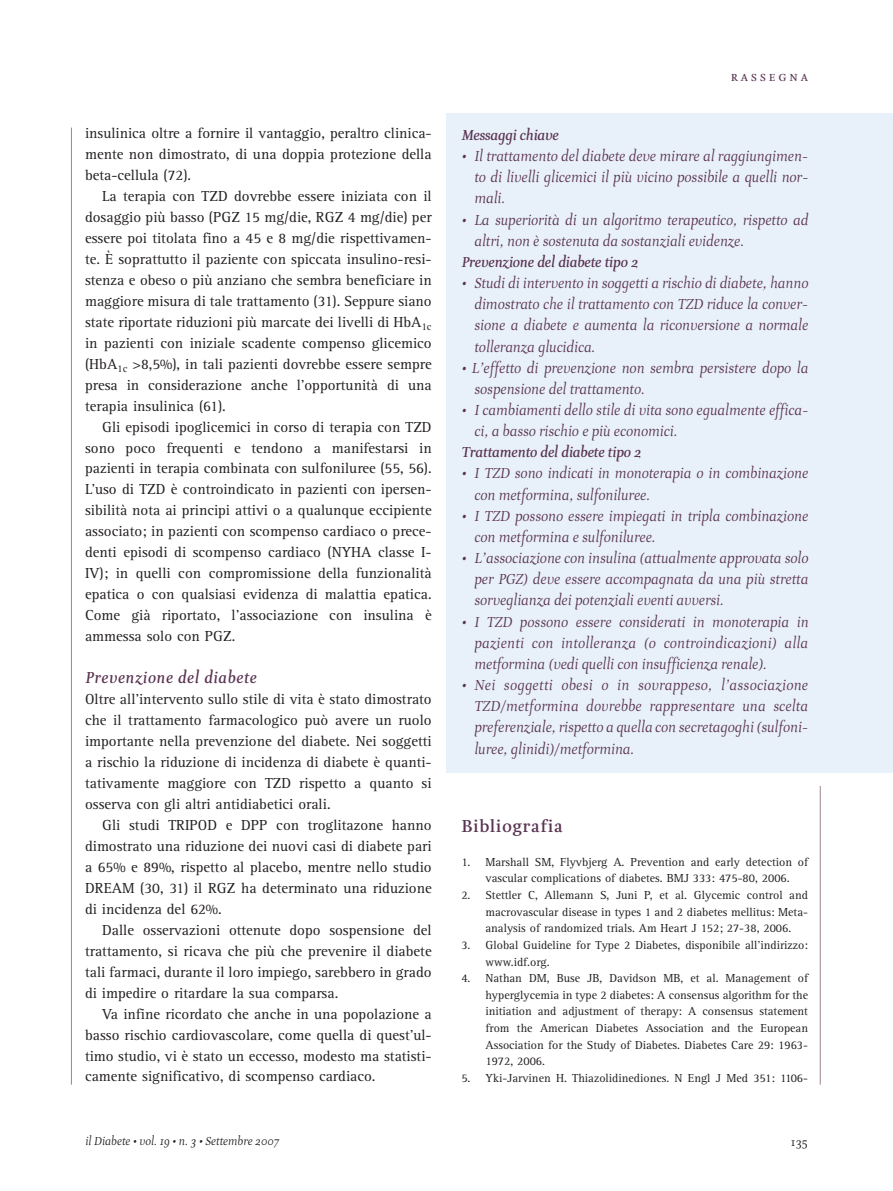
<style>
.page{position:relative;width:893px;height:1191px;background:#fff}
.page>*{position:absolute;margin:0;border:0;box-sizing:border-box;transform-origin:0 0}
.t1{font:700 18px "Esta";letter-spacing:.055em;color:#593352}
.t2{font:italic 700 16.5px "Esta";letter-spacing:.05em;color:#593352}
.t3{font:15px/21px "Rotis Serif";color:#231f20;text-align:justify}
.t4{font:italic 15px/21.1px "Esta";color:#593352;text-align:justify}
.t5{font:italic 700 15px "Esta";color:#593352}
.t6{font:15px "Esta Small Caps";letter-spacing:.185em;color:#593352}
.t7{font:12px/16.6px "Rotis Serif";color:#231f20;text-align:justify}
.t8{font:italic 12px "Esta";color:#231f20}
.t9{font:12px "Esta";color:#231f20}
</style>
<div class="page">
<hr style="left:820px;top:128px;width:1px;height:956px;background:#9f8390">
<hr style="left:71px;top:128px;width:1px;height:956px;background:#9f8390">
<div style="left:446px;top:101px;width:447px;height:684px;background:#fff"></div>
<div style="left:446px;top:114px;width:447px;height:659px;background:#e8f0f9"></div>
<p class="t3" style="left:85px;top:124px;width:348px">insulinica oltre a fornire il vantaggio, peraltro clinica&shy;mente non dimostrato, di una doppia protezione della beta-cellula (72).</p>
<p class="t3" style="left:85px;top:187px;width:348px;text-indent:17px">La terapia con TZD dovrebbe essere iniziata con il dosaggio più basso (PGZ 15 mg/die, RGZ 4 mg/die) per essere poi titolata fino a 45 e 8 mg/die rispettivamen&shy;te. È soprattutto il paziente con spiccata insulino-resi&shy;stenza e obeso o più anziano che sembra beneficiare in maggiore misura di tale trattamento (31). Seppure siano state riportate riduzioni più marcate dei livelli di HbA<sub>1c </sub>in pazienti con iniziale scadente compenso glicemico (HbA<sub>1c</sub> &gt;8,5%), in tali pazienti dovrebbe essere sempre presa in considerazione anche l’opportunità di una terapia insulinica (61).</p>
<p class="t3" style="left:85px;top:417px;width:348px;text-indent:17px">Gli episodi ipoglicemici in corso di terapia con TZD sono poco frequenti e tendono a manifestarsi in pazienti in terapia combinata con sulfoniluree (55, 56).<br>L’uso di TZD è controindicato in pazienti con ipersen&shy;sibilità nota ai principi attivi o a qualunque eccipiente associato; in pazienti con scompenso cardiaco o prece&shy;denti episodi di scompenso cardiaco (NYHA classe I-IV); in quelli con compromissione della funzionalità epatica o con qualsiasi evidenza di malattia epatica.<br>Come già riportato, l’associazione con insulina è ammessa solo con PGZ.</p>
<p class="t2" style="left:85px;top:668px;width:173px">Prevenzione del diabete</p>
<p class="t3" style="left:85px;top:690px;width:348px">Oltre all’intervento sullo stile di vita è stato dimostrato che il trattamento farmacologico può avere un ruolo importante nella prevenzione del diabete. Nei soggetti a rischio la riduzione di incidenza di diabete è quanti&shy;tativamente maggiore con TZD rispetto a quanto si osserva con gli altri antidiabetici orali.</p>
<p class="t3" style="left:85px;top:816px;width:348px;text-indent:17px">Gli studi TRIPOD e DPP con troglitazone hanno dimostrato una riduzione dei nuovi casi di diabete pari a 65% e 89%, rispetto al placebo, mentre nello studio DREAM (30, 31) il RGZ ha determinato una riduzione di incidenza del 62%.</p>
<p class="t3" style="left:85px;top:920px;width:348px;text-indent:17px">Dalle osservazioni ottenute dopo sospensione del trattamento, si ricava che più che prevenire il diabete tali farmaci, durante il loro impiego, sarebbero in grado di impedire o ritardare la sua comparsa.</p>
<p class="t3" style="left:85px;top:1004px;width:348px;text-indent:17px">Va infine ricordato che anche in una popolazione a basso rischio cardiovascolare, come quella di quest’ul&shy;timo studio, vi è stato un eccesso, modesto ma statisti&shy;camente significativo, di scompenso cardiaco.</p>
<p class="t6" style="left:731px;top:67px;width:79px">rassegna</p>
<p class="t5" style="left:461px;top:126px;width:99px">Messaggi chiave</p>
<p class="t4" style="left:474px;top:146px;width:335px;text-indent:-13px">• Il trattamento del diabete deve mirare al raggiungimen&shy;to di livelli glicemici il più vicino possibile a quelli nor&shy;mali.</p>
<p class="t4" style="left:474px;top:210px;width:335px;text-indent:-13px">• La superiorità di un algoritmo terapeutico, rispetto ad altri, non è sostenuta da sostanziali evidenze.</p>
<p class="t5" style="left:461px;top:253px;width:178px">Prevenzione del diabete tipo 2</p>
<p class="t4" style="left:474px;top:273px;width:335px;text-indent:-13px">• Studi di intervento in soggetti a rischio di diabete, hanno dimostrato che il trattamento con TZD riduce la conver&shy;sione a diabete e aumenta la riconversione a normale tolleranza glucidica.</p>
<p class="t4" style="left:474px;top:358px;width:335px;text-indent:-13px">• L’effetto di prevenzione non sembra persistere dopo la sospensione del trattamento.</p>
<p class="t4" style="left:474px;top:400px;width:335px;text-indent:-13px">• I cambiamenti dello stile di vita sono egualmente effica&shy;ci, a basso rischio e più economici.</p>
<p class="t5" style="left:461px;top:443px;width:181px">Trattamento del diabete tipo 2</p>
<p class="t4" style="left:474px;top:463px;width:335px;text-indent:-13px">• I TZD sono indicati in monoterapia o in combinazione con metformina, sulfoniluree.</p>
<p class="t4" style="left:474px;top:506px;width:335px;text-indent:-13px">• I TZD possono essere impiegati in tripla combinazione con metformina e sulfoniluree.</p>
<p class="t4" style="left:474px;top:548px;width:335px;text-indent:-13px">• L’associazione con insulina (attualmente approvata solo per PGZ) deve essere accompagnata da una più stretta sorveglianza dei potenziali eventi avversi.</p>
<p class="t4" style="left:474px;top:611px;width:336px;text-indent:-13px">• I TZD possono essere considerati in monoterapia in pazienti con intolleranza (o controindicazioni) alla metformina (vedi quelli con insufficienza renale).</p>
<p class="t4" style="left:474px;top:675px;width:335px;text-indent:-13px">• Nei soggetti obesi o in sovrappeso, l’associazione TZD/metformina dovrebbe rappresentare una scelta preferenziale, rispetto a quella con secretagoghi (sulfoni&shy;luree, glinidi)/metformina.</p>
<p class="t1" style="left:461px;top:816px;width:103px">Bibliografia</p>
<p class="t7" style="left:461px;top:854px;width:348px;text-align:center">1. Marshall SM, Flyvbjerg A. Prevention and early detection of vascular complications of diabetes. BMJ 333: 475-80, 2006.</p>
<p class="t7" style="left:485px;top:887px;width:324px;text-indent:-24px">2. Stettler C, Allemann S, Juni P, et al. Glycemic control and macrovascular disease in types 1 and 2 diabetes mellitus: Meta&shy;analysis of randomized trials. Am Heart J 152; 27-38, 2006.</p>
<p class="t7" style="left:485px;top:937px;width:324px;text-indent:-24px">3. Global Guideline for Type 2 Diabetes, disponibile all’indirizzo: www.idf.org.</p>
<p class="t7" style="left:485px;top:971px;width:324px;text-indent:-24px">4. Nathan DM, Buse JB, Davidson MB, et al. Management of hyperglycemia in type 2 diabetes: A consensus algorithm for the initiation and adjustment of therapy: A consensus statement from the American Diabetes Association and the European Association for the Study of Diabetes. Diabetes Care 29: 1963- 1972, 2006.</p>
<p class="t7" style="left:461px;top:1071px;width:348px">5. Yki-Jarvinen H. Thiazolidinediones. N Engl J Med 351: 1106-</p>
<p class="t8" style="left:85px;top:1133px;width:195px">il Diabete • vol. 19 • n. 3 • Settembre 2007</p>
<p class="t9" style="left:791px;top:1135px;width:18px">135</p>
</div>
